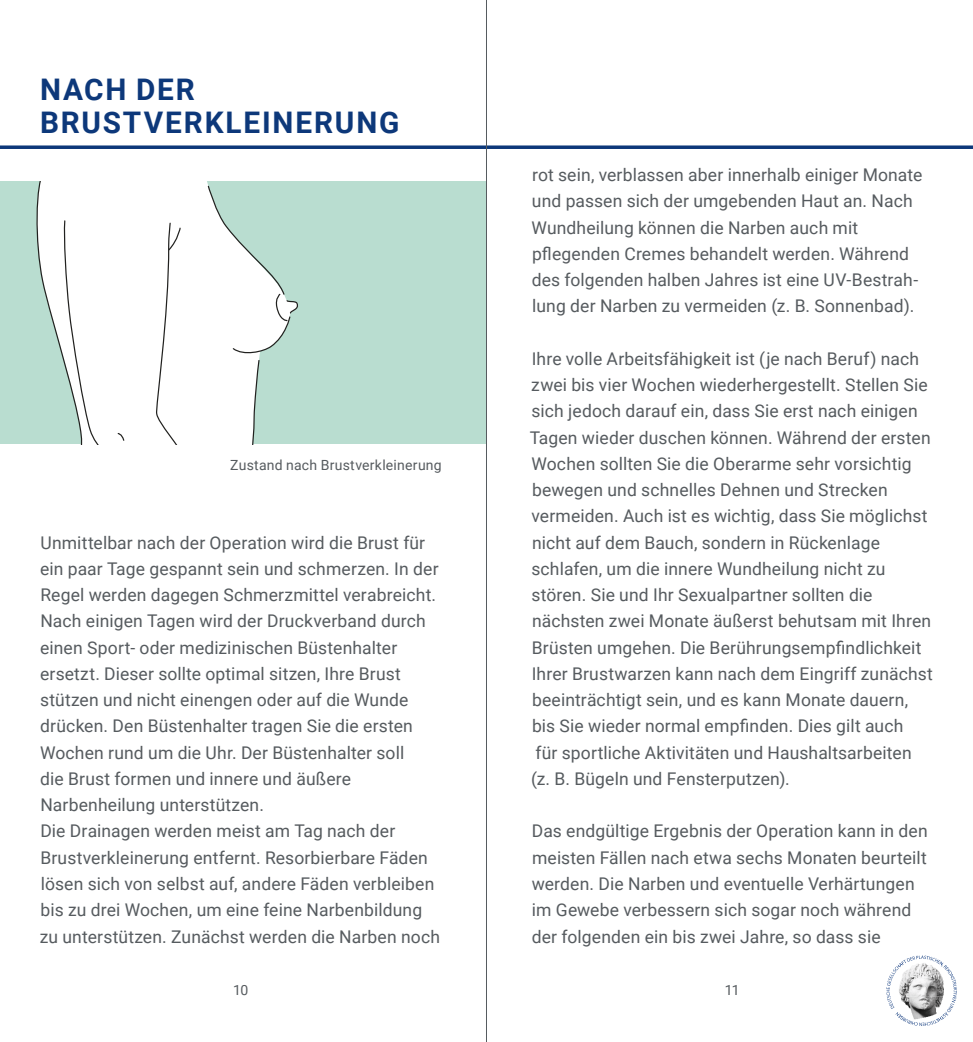
<style>
.page{position:relative;width:973px;height:1042px;background:#fff}
.page>*{position:absolute;margin:0;border:0;box-sizing:border-box;transform-origin:0 0}
.t1{font:700 29.75px/33.2px "Roboto";letter-spacing:.06em;color:#0d387a}
.t2{font:17.5px/26.2px "Roboto";letter-spacing:.01em;color:#565b5f}
.t3{font:14px "Roboto";letter-spacing:.015em;color:#565b5f}
</style>
<div class="page">
<svg style="left:886px;top:955px;width:70px;height:71px"></svg>
<svg style="left:0;top:145px;width:972px;height:4px;background:#2a5089"></svg>
<div style="left:0;top:181px;width:486px;height:263px;background:#b9ddd0"></div>
<div style="left:125px;top:181px;width:83px;height:263px;background:#fff"></div>
<svg style="left:207px;top:185px;width:91px;height:259px"></svg>
<div style="left:155px;top:222px;width:35px;height:222px;background:#fff"></div>
<svg style="left:36px;top:181px;width:89px;height:263px"></svg>
<hr style="left:486px;top:0;width:1px;height:1042px;background:#565b5f">
<h1 class="t1" style="left:40px;top:72px;width:360px">NACH DER<br>BRUSTVERKLEINERUNG</h1>
<p class="t3" style="left:230px;top:455px;width:213px">Zustand nach Brustverkleinerung</p>
<p class="t2" style="left:40px;top:529px;width:401px">Unmittelbar nach der Operation wird die Brust für ein paar Tage gespannt sein und schmerzen. In der Regel werden dagegen Schmerzmittel verabreicht.<br>Nach einigen Tagen wird der Druckverband durch einen Sport- oder medizinischen Büstenhalter ersetzt. Dieser sollte optimal sitzen, Ihre Brust stützen und nicht einengen oder auf die Wunde drücken. Den Büstenhalter tragen Sie die ersten Wochen rund um die Uhr. Der Büstenhalter soll<br>die Brust formen und innere und äußere Narbenheilung unterstützen.<br>Die Drainagen werden meist am Tag nach der Brustverkleinerung entfernt. Resorbierbare Fäden lösen sich von selbst auf, andere Fäden verbleiben bis zu drei Wochen, um eine feine Narbenbildung zu unterstützen. Zunächst werden die Narben noch</p>
<p class="t2" style="left:531px;top:161px;width:392px">rot sein, verblassen aber innerhalb einiger Monate und passen sich der umgebenden Haut an. Nach Wundheilung können die Narben auch mit pflegenden Cremes behandelt werden. Während des folgenden halben Jahres ist eine UV-Bestrah&shy;lung der Narben zu vermeiden (z. B. Sonnenbad).</p>
<p class="t2" style="left:531px;top:345px;width:389px">Ihre volle Arbeitsfähigkeit ist (je nach Beruf) nach</p>
<p class="t2" style="left:531px;top:371px;width:398px">zwei bis vier Wochen wiederhergestellt. Stellen Sie</p>
<p class="t2" style="left:531px;top:397px;width:387px">sich jedoch darauf ein, dass Sie erst nach einigen</p>
<p class="t2" style="left:529px;top:424px;width:402px">Tagen wieder duschen können. Während der ersten</p>
<p class="t2" style="left:531px;top:450px;width:381px">Wochen sollten Sie die Oberarme sehr vorsichtig</p>
<p class="t2" style="left:532px;top:476px;width:357px">bewegen und schnelles Dehnen und Strecken</p>
<p class="t2" style="left:531px;top:502px;width:397px">vermeiden. Auch ist es wichtig, dass Sie möglichst</p>
<p class="t2" style="left:532px;top:529px;width:349px">nicht auf dem Bauch, sondern in Rückenlage</p>
<p class="t2" style="left:531px;top:555px;width:355px">schlafen, um die innere Wundheilung nicht zu</p>
<p class="t2" style="left:531px;top:581px;width:342px">stören. Sie und Ihr Sexualpartner sollten die</p>
<p class="t2" style="left:532px;top:607px;width:400px">nächsten zwei Monate äußerst behutsam mit Ihren</p>
<p class="t2" style="left:531px;top:634px;width:391px">Brüsten umgehen. Die Berührungsempfindlichkeit</p>
<p class="t2" style="left:531px;top:660px;width:402px">Ihrer Brustwarzen kann nach dem Eingriff zunächst</p>
<p class="t2" style="left:532px;top:686px;width:377px">beeinträchtigt sein, und es kann Monate dauern,</p>
<p class="t2" style="left:532px;top:712px;width:373px">bis Sie wieder normal empfinden. Dies gilt auch</p>
<p class="t2" style="left:535px;top:739px;width:377px">für sportliche Aktivitäten und Haushaltsarbeiten</p>
<p class="t2" style="left:531px;top:765px;width:260px">(z. B. Bügeln und Fensterputzen).</p>
<p class="t2" style="left:531px;top:817px;width:397px">Das endgültige Ergebnis der Operation kann in den meisten Fällen nach etwa sechs Monaten beurteilt werden. Die Narben und eventuelle Verhärtungen im Gewebe verbessern sich sogar noch während der folgenden ein bis zwei Jahre, so dass sie</p>
<p class="t3" style="left:233px;top:980px;width:17px">10</p>
<p class="t3" style="left:724px;top:980px;width:16px">11</p>
</div>
